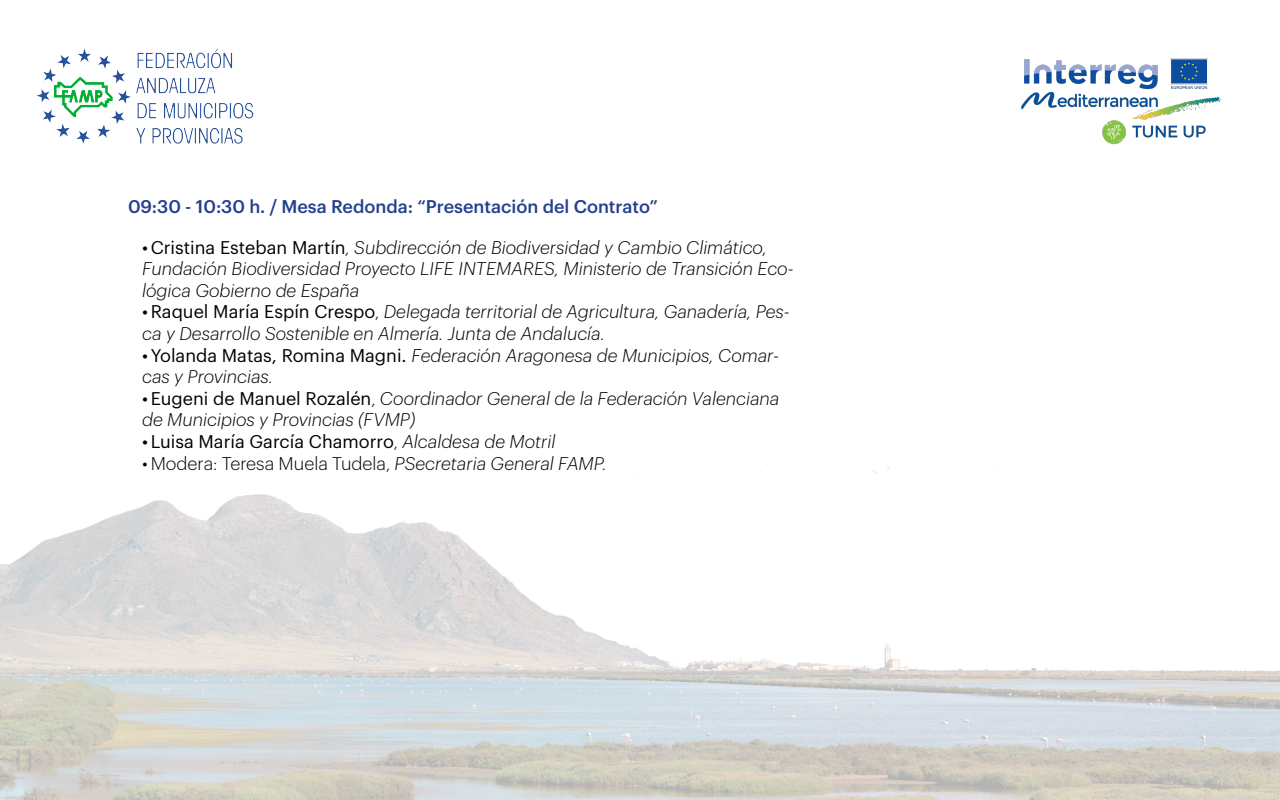
<style>
.page{position:relative;width:1280px;height:800px;background:#fff}
.page>*{position:absolute;margin:0;border:0;box-sizing:border-box;transform-origin:0 0}
.t1{font:italic 300 18px/21.6px "Graphik";color:#000}
.Horas_programa{font:500 18px "Graphik";color:#253f8e}
.t2{font:300 18px "Graphik";color:#000}
.t3{font:18px "Graphik";color:#000}
.s1{font-weight:400;font-style:normal}
.s2{font-style:normal}
.s3{font-weight:300}
.s4{font-weight:300;font-style:italic}
.s5{font-style:italic}
</style>
<div class="page">
<img style="left:0;top:466px;width:1280px;height:334px">
<img style="left:36px;top:48px;width:218px;height:96px">
<img style="left:1021px;top:58px;width:201px;height:87px">
<p class="Horas_programa" style="left:128px;top:193px;width:532px">09:30 - 10:30 h. / Mesa Redonda: “Presentación del Contrato”</p>
<p class="t1" style="left:142px;top:235px;width:653px"><span class="s1">•Cristina Esteban Martín</span>, Subdirección de Biodiversidad y Cambio Climático,<br>Fundación Biodiversidad Proyecto LIFE INTEMARES, Ministerio de Transición Eco&shy;lógica Gobierno de España</p>
<p class="t1" style="left:142px;top:300px;width:649px"><span class="s1">•Raquel María Espín Crespo</span><span class="s2">,</span> Delegada territorial de Agricultura, Ganadería, Pes&shy;ca y Desarrollo Sostenible en Almería. Junta de Andalucía.</p>
<p class="t1" style="left:142px;top:343px;width:638px"><span class="s1">•Yolanda Matas, Romina Magni.</span> Federación Aragonesa de Municipios, Comar&shy;cas y Provincias.</p>
<p class="t1" style="left:142px;top:386px;width:639px"><span class="s1">•Eugeni de Manuel Rozalén</span><span class="s2">,</span> Coordinador General de la Federación Valenciana de Municipios y Provincias (FVMP)</p>
<p class="t3" style="left:142px;top:428px;width:415px">• Luisa María García Chamorro<span class="s3">,</span> <span class="s4">Alcaldesa de Motril</span></p>
<p class="t2" style="left:142px;top:450px;width:466px">• Modera: Teresa Muela Tudela, <span class="s5">PSecretaria General FAMP.</span></p>
</div>
